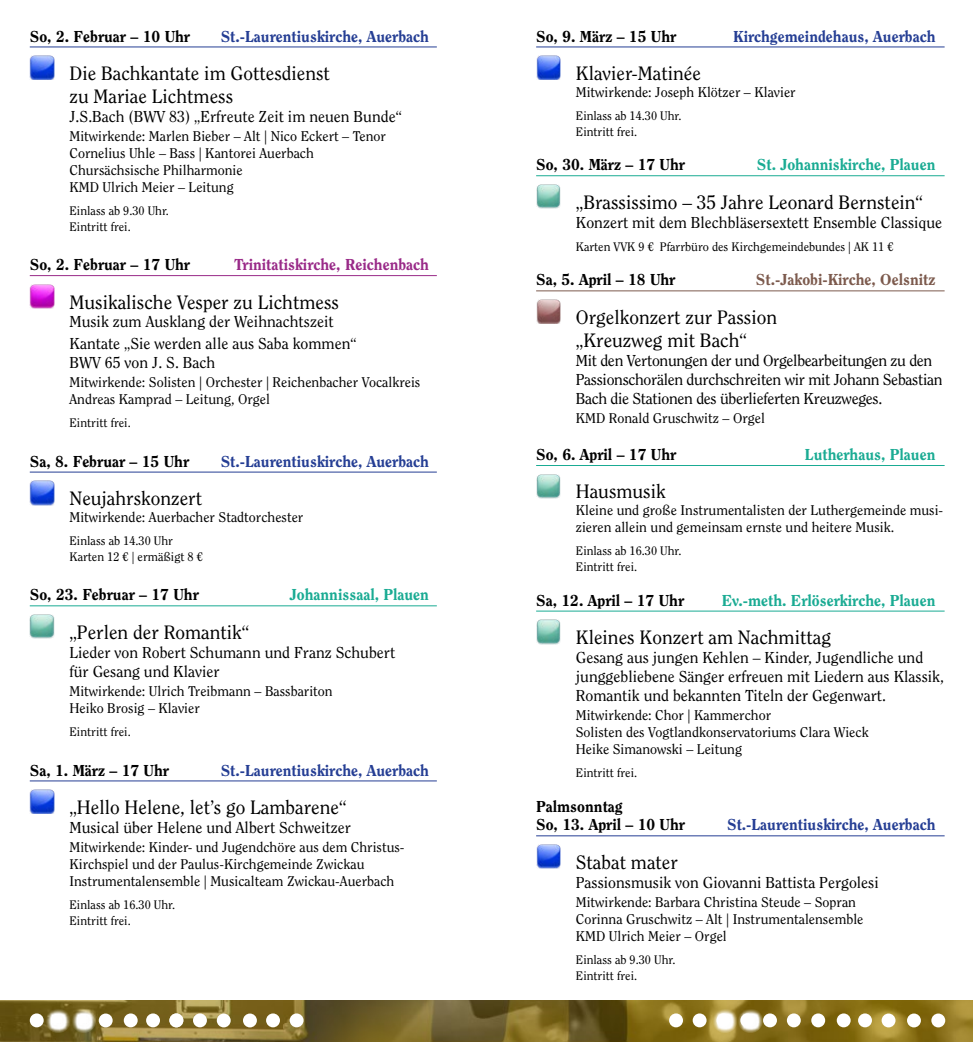
<style>
.page{position:relative;width:973px;height:1042px;background:#fff}
.page>*{position:absolute;margin:0;border:0;box-sizing:border-box;transform-origin:0 0}
.t1{font:19.25px/23.1px "Clearface Std";color:#000}
.t2{font:15.75px/18.9px "Clearface Std";color:#000}
.t3{font:800 15.75px/18.9px "Clearface Std";color:#000}
.t4{font:800 15.75px "Clearface Std";color:#253e94}
.t5{font:15.75px/18.9px "Clearface Std";letter-spacing:-.02em;color:#000}
.t6{font:800 15.75px "Clearface Std";color:#1aab93}
.t7{font:800 15.75px "Clearface Std";color:#992a88}
.t8{font:800 15.75px "Clearface Std";color:#7c5a4d}
.t9{font:14px/16.8px "Clearface Std";color:#000}
.t10{font:12.25px/15.8px "Clearface Std";color:#000}
</style>
<div class="page">
<img style="left:0;top:1000px;width:972px;height:42px">
<div style="left:669px;top:1013px;width:13px;height:14px;background:#fff;border-radius:50%"></div>
<div style="left:99px;top:1013px;width:14px;height:14px;background:#fff;border-radius:50%"></div>
<div style="left:124px;top:1013px;width:14px;height:14px;background:#fff;border-radius:50%"></div>
<div style="left:30px;top:1013px;width:14px;height:14px;background:#fff;border-radius:50%"></div>
<div style="left:786px;top:1013px;width:14px;height:14px;background:#fff;border-radius:50%"></div>
<div style="left:762px;top:1013px;width:14px;height:14px;background:#fff;border-radius:50%"></div>
<div style="left:266px;top:1013px;width:14px;height:14px;background:#fff;border-radius:50%"></div>
<div style="left:692px;top:1013px;width:14px;height:14px;background:#fff;border-radius:50%"></div>
<div style="left:146px;top:1013px;width:14px;height:14px;background:#fff;border-radius:50%"></div>
<div style="left:193px;top:1013px;width:14px;height:14px;background:#fff;border-radius:50%"></div>
<div style="left:169px;top:1013px;width:14px;height:14px;background:#fff;border-radius:50%"></div>
<div style="left:857px;top:1013px;width:14px;height:14px;background:#fff;border-radius:50%"></div>
<div style="left:836px;top:1013px;width:14px;height:14px;background:#fff;border-radius:50%"></div>
<div style="left:811px;top:1013px;width:14px;height:14px;background:#fff;border-radius:50%"></div>
<div style="left:289px;top:1013px;width:14px;height:14px;background:#fff;border-radius:50%"></div>
<div style="left:881px;top:1013px;width:14px;height:14px;background:#fff;border-radius:50%"></div>
<div style="left:931px;top:1013px;width:14px;height:14px;background:#fff;border-radius:50%"></div>
<div style="left:906px;top:1013px;width:14px;height:14px;background:#fff;border-radius:50%"></div>
<div style="left:243px;top:1013px;width:14px;height:14px;background:#fff;border-radius:50%"></div>
<div style="left:217px;top:1013px;width:14px;height:14px;background:#fff;border-radius:50%"></div>
<hr style="left:30px;top:47px;width:407px;height:1px;background:#253e94">
<hr style="left:30px;top:275px;width:407px;height:1px;background:#992a88">
<hr style="left:30px;top:472px;width:407px;height:1px;background:#253e94">
<hr style="left:30px;top:605px;width:407px;height:1px;background:#1aab93">
<hr style="left:30px;top:780px;width:407px;height:1px;background:#253e94">
<img style="left:30px;top:56px;width:24px;height:24px">
<img style="left:30px;top:284px;width:24px;height:25px">
<img style="left:30px;top:481px;width:24px;height:24px">
<img style="left:30px;top:615px;width:24px;height:24px">
<img style="left:30px;top:790px;width:24px;height:24px">
<hr style="left:536px;top:47px;width:408px;height:1px;background:#253e94">
<hr style="left:536px;top:175px;width:408px;height:1px;background:#1aab93">
<hr style="left:536px;top:290px;width:408px;height:1px;background:#7c5a4d">
<hr style="left:536px;top:465px;width:408px;height:1px;background:#1aab93">
<hr style="left:536px;top:611px;width:408px;height:1px;background:#1aab93">
<hr style="left:536px;top:835px;width:408px;height:1px;background:#253e94">
<img style="left:536px;top:56px;width:24px;height:24px">
<img style="left:536px;top:185px;width:24px;height:24px">
<img style="left:536px;top:300px;width:24px;height:24px">
<img style="left:536px;top:474px;width:24px;height:24px">
<img style="left:536px;top:620px;width:24px;height:24px">
<img style="left:536px;top:844px;width:24px;height:25px">
<svg style="left:71px;top:1008px;width:25px;height:25px"></svg>
<svg style="left:737px;top:1008px;width:25px;height:25px"></svg>
<svg style="left:45px;top:1008px;width:26px;height:25px"></svg>
<svg style="left:712px;top:1008px;width:25px;height:25px"></svg>
<p class="t3" style="left:30px;top:27px;width:162px">So, 2. Februar – 10 Uhr</p>
<p class="t4" style="left:221px;top:26px;width:210px">St.-Laurentiuskirche, Auerbach</p>
<h1 class="t1" style="left:69px;top:62px;width:262px">Die Bachkantate im Gottesdienst zu Mariae Lichtmess</h1>
<p class="t2" style="left:69px;top:107px;width:334px">J.S.Bach (BWV 83) „Erfreute Zeit im neuen Bunde“</p>
<p class="t9" style="left:69px;top:128px;width:318px">Mitwirkende: Marlen Bieber – Alt | Nico Eckert – Tenor Cornelius Uhle – Bass | Kantorei Auerbach Chursächsische Philharmonie<br>KMD Ulrich Meier – Leitung</p>
<p class="t10" style="left:69px;top:203px;width:101px">Einlass ab 9.30 Uhr.<br>Eintritt frei.</p>
<p class="t3" style="left:30px;top:255px;width:162px">So, 2. Februar – 17 Uhr</p>
<p class="t7" style="left:234px;top:255px;width:196px">Trinitatiskirche, Reichenbach</p>
<h1 class="t1" style="left:69px;top:290px;width:271px">Musikalische Vesper zu Lichtmess</h1>
<p class="t2" style="left:69px;top:311px;width:288px;line-height:21.3px">Musik zum Ausklang der Weihnachtszeit<br>Kantate „Sie werden alle aus Saba kommen“</p>
<p class="t2" style="left:69px;top:353px;width:147px">BWV 65 von J. S. Bach</p>
<p class="t9" style="left:69px;top:374px;width:352px">Mitwirkende: Solisten | Orchester | Reichenbacher Vocalkreis<br>Andreas Kamprad – Leitung, Orgel</p>
<p class="t10" style="left:69px;top:415px;width:63px">Eintritt frei.</p>
<p class="t3" style="left:30px;top:452px;width:161px">Sa, 8. Februar – 15 Uhr</p>
<p class="t4" style="left:221px;top:451px;width:210px">St.-Laurentiuskirche, Auerbach</p>
<h1 class="t1" style="left:69px;top:487px;width:134px">Neujahrskonzert</h1>
<p class="t9" style="left:69px;top:508px;width:235px">Mitwirkende: Auerbacher Stadtorchester</p>
<p class="t10" style="left:69px;top:533px;width:135px">Einlass ab 14.30 Uhr<br>Karten 12 € | ermäßigt 8 €</p>
<p class="t3" style="left:30px;top:585px;width:170px">So, 23. Februar – 17 Uhr</p>
<p class="t6" style="left:290px;top:585px;width:141px">Johannissaal, Plauen</p>
<h1 class="t1" style="left:69px;top:620px;width:181px">„Perlen der Romantik“</h1>
<p class="t2" style="left:69px;top:643px;width:327px">Lieder von Robert Schumann und Franz Schubert für Gesang und Klavier</p>
<p class="t9" style="left:69px;top:682px;width:265px">Mitwirkende: Ulrich Treibmann – Bassbariton<br>Heiko Brosig – Klavier</p>
<p class="t10" style="left:69px;top:724px;width:63px">Eintritt frei.</p>
<p class="t3" style="left:30px;top:760px;width:141px">Sa, 1. März – 17 Uhr</p>
<p class="t4" style="left:221px;top:760px;width:210px">St.-Laurentiuskirche, Auerbach</p>
<h1 class="t1" style="left:69px;top:795px;width:278px">„Hello Helene, let’s go Lambarene“</h1>
<p class="t2" style="left:69px;top:818px;width:283px">Musical über Helene und Albert Schweitzer</p>
<p class="t9" style="left:69px;top:839px;width:336px">Mitwirkende: Kinder- und Jugendchöre aus dem Christus-<br>Kirchspiel und der Paulus-Kirchgemeinde Zwickau<br>Instrumentalensemble | Musicalteam Zwickau-Auerbach</p>
<p class="t10" style="left:69px;top:897px;width:107px">Einlass ab 16.30 Uhr.<br>Eintritt frei.</p>
<p class="t3" style="left:536px;top:27px;width:142px">So, 9. März – 15 Uhr</p>
<p class="t4" style="left:733px;top:26px;width:204px">Kirchgemeindehaus, Auerbach</p>
<h1 class="t1" style="left:575px;top:62px;width:127px">Klavier-Matinée</h1>
<p class="t9" style="left:575px;top:83px;width:221px">Mitwirkende: Joseph Klötzer – Klavier</p>
<p class="t10" style="left:575px;top:108px;width:107px">Einlass ab 14.30 Uhr.<br>Eintritt frei.</p>
<p class="t3" style="left:536px;top:155px;width:150px">So, 30. März – 17 Uhr</p>
<p class="t6" style="left:756px;top:155px;width:180px">St. Johanniskirche, Plauen</p>
<h1 class="t1" style="left:575px;top:190px;width:349px">„Brassissimo – 35 Jahre Leonard Bernstein“</h1>
<p class="t2" style="left:575px;top:213px;width:368px">Konzert mit dem Blechbläsersextett Ensemble Classique</p>
<p class="t10" style="left:575px;top:239px;width:319px">Karten VVK 9 € Pfarrbüro des Kirchgemeindebundes | AK 11 €</p>
<p class="t3" style="left:536px;top:270px;width:141px">Sa, 5. April – 18 Uhr</p>
<p class="t8" style="left:755px;top:270px;width:181px">St.-Jakobi-Kirche, Oelsnitz</p>
<h1 class="t1" style="left:575px;top:306px;width:203px">Orgelkonzert zur Passion „Kreuzweg mit Bach“</h1>
<p class="t5" style="left:575px;top:351px;width:368px">Mit den Vertonungen der und Orgelbearbeitungen zu den<br>Passionschorälen durchschreiten wir mit Johann Sebastian<br>Bach die Stationen des überlieferten Kreuzweges.</p>
<p class="t9" style="left:575px;top:410px;width:191px">KMD Ronald Gruschwitz – Orgel</p>
<p class="t3" style="left:536px;top:445px;width:142px">So, 6. April – 17 Uhr</p>
<p class="t6" style="left:804px;top:445px;width:132px">Lutherhaus, Plauen</p>
<h1 class="t1" style="left:575px;top:480px;width:91px">Hausmusik</h1>
<p class="t9" style="left:575px;top:502px;width:369px">Kleine und große Instrumentalisten der Luthergemeinde musi&shy;zieren allein und gemeinsam ernste und heitere Musik.</p>
<p class="t10" style="left:575px;top:543px;width:107px">Einlass ab 16.30 Uhr.<br>Eintritt frei.</p>
<p class="t3" style="left:536px;top:591px;width:149px">Sa, 12. April – 17 Uhr</p>
<p class="t6" style="left:721px;top:590px;width:215px">Ev.-meth. Erlöserkirche, Plauen</p>
<h1 class="t1" style="left:575px;top:626px;width:257px">Kleines Konzert am Nachmittag</h1>
<p class="t2" style="left:575px;top:648px;width:369px">Gesang aus jungen Kehlen – Kinder, Jugendliche und junggebliebene Sänger erfreuen mit Liedern aus Klassik,<br>Romantik und bekannten Titeln der Gegenwart.</p>
<p class="t9" style="left:575px;top:707px;width:294px">Mitwirkende: Chor | Kammerchor<br>Solisten des Vogtlandkonservatoriums Clara Wieck<br>Heike Simanowski – Leitung</p>
<p class="t10" style="left:575px;top:765px;width:63px">Eintritt frei.</p>
<p class="t3" style="left:536px;top:796px;width:150px">Palmsonntag<br>So, 13. April – 10 Uhr</p>
<p class="t4" style="left:727px;top:815px;width:210px">St.-Laurentiuskirche, Auerbach</p>
<h1 class="t1" style="left:575px;top:850px;width:104px">Stabat mater</h1>
<p class="t2" style="left:575px;top:873px;width:304px">Passionsmusik von Giovanni Battista Pergolesi</p>
<p class="t9" style="left:575px;top:894px;width:289px">Mitwirkende: Barbara Christina Steude – Sopran<br>Corinna Gruschwitz – Alt | Instrumentalensemble<br>KMD Ulrich Meier – Orgel</p>
<p class="t10" style="left:575px;top:951px;width:101px">Einlass ab 9.30 Uhr.<br>Eintritt frei.</p>
</div>
